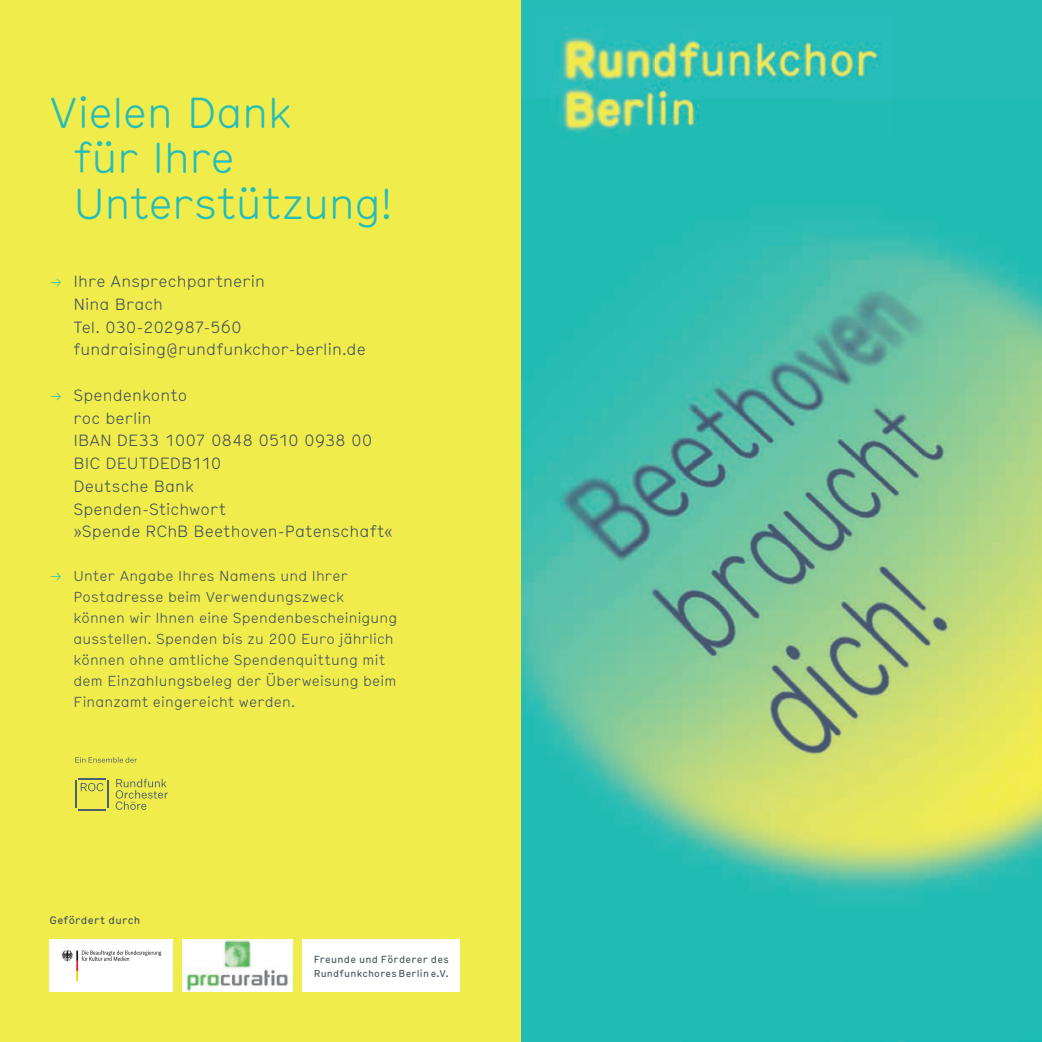
<style>
.page{position:relative;width:1042px;height:1042px;background:#fff}
.page>*{position:absolute;margin:0;border:0;box-sizing:border-box;transform-origin:0 0}
.t1{font:300 condensed 42px/45.5px "Hermes";letter-spacing:-.01em;color:#25bcb8}
.t2{font:300 condensed 15.75px/22.8px "Hermes";letter-spacing:.01em;color:#3f4e5d}
.t3{font:300 condensed 14px/21px "Hermes";letter-spacing:.015em;color:#3f4e5d}
.t4{font:condensed 10.5px "Hermes";letter-spacing:.025em;color:#3f4e5d}
.t5{font:condensed 9.97px "Hermes";letter-spacing:.025em;color:#3f4e5d}
.t6{font:condensed 9.8px "Hermes";letter-spacing:.025em;color:#3f4e5d}
.s1{font-size:12.95px;color:#25bcb8}
</style>
<div class="page">
<div style="left:0;top:0;width:521px;height:1042px;background:#f0ec4b"></div>
<div style="left:521px;top:0;width:521px;height:1042px;background:#25bcb8"></div>
<img style="left:521px;top:136px;width:521px;height:906px">
<img style="left:556px;top:27px;width:325px;height:109px">
<div style="left:182px;top:939px;width:111px;height:53px;background:#fff"></div>
<img style="left:184px;top:940px;width:104px;height:52px">
<div style="left:50px;top:939px;width:123px;height:53px;background:#fff"></div>
<svg style="left:61px;top:950px;width:100px;height:31px"></svg>
<div style="left:302px;top:939px;width:158px;height:53px;background:#fff"></div>
<svg style="left:75px;top:778px;width:33px;height:33px"></svg>
<svg style="left:116px;top:779px;width:52px;height:31px"></svg>
<svg style="left:75px;top:757px;width:62px;height:6px"></svg>
<h1 class="t1" style="left:74px;top:87px;width:321px;text-indent:-24px">Vielen Dank<br>für Ihre<br>Unterstützung!</h1>
<p class="t2" style="left:73px;top:269px;width:294px;text-indent:-24px"><span class="s1">→</span> Ihre Ansprechpartnerin<br>Nina Brach<br>Tel. 030-202987-560 fundraising@rundfunkchor-berlin.de</p>
<p class="t2" style="left:73px;top:383px;width:321px;text-indent:-24px"><span class="s1">→</span> Spendenkonto<br>roc berlin<br>IBAN DE33 1007 0848 0510 0938 00<br>BIC DEUTDEDB110<br>Deutsche Bank<br>Spenden-Stichwort<br>»Spende RChB Beethoven-Patenschaft«</p>
<p class="t3" style="left:73px;top:565px;width:325px;text-indent:-24px"><span class="s1">→</span> Unter Angabe Ihres Namens und Ihrer Postadresse beim Verwendungszweck können wir Ihnen eine Spendenbescheinigung ausstellen. Spenden bis zu 200 Euro jährlich können ohne amtliche Spendenquittung mit dem Einzahlungsbeleg der Überweisung beim Finanzamt eingereicht werden.</p>
<p class="t4" style="left:50px;top:912px;width:92px">Gefördert durch</p>
<p class="t5" style="left:314px;top:951px;width:137px">Freunde und Förderer des</p>
<p class="t6" style="left:314px;top:966px;width:137px">Rundfunkchores Berlin e.V.</p>
</div>
